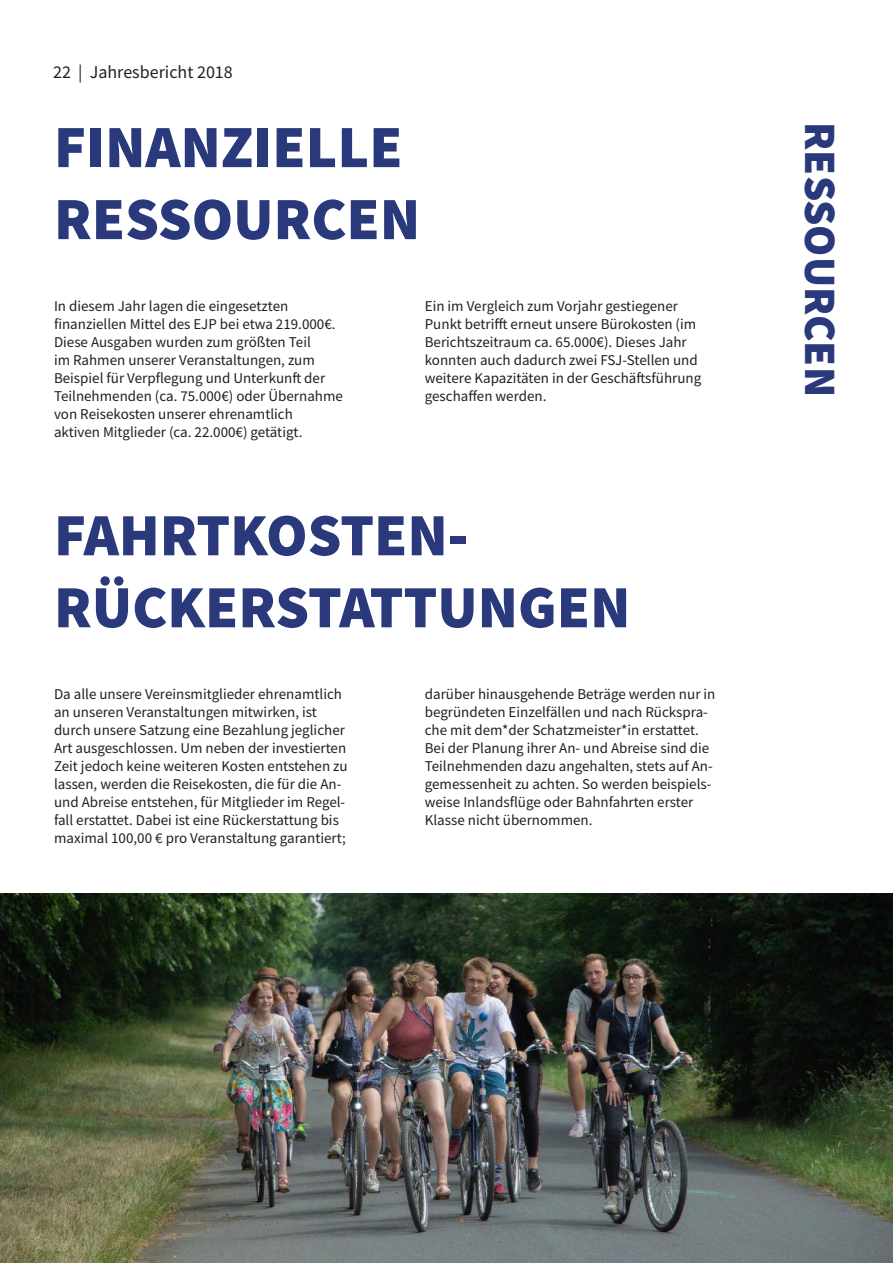
<style>
.page{position:relative;width:893px;height:1263px;background:#fff}
.page>*{position:absolute;margin:0;border:0;box-sizing:border-box;transform-origin:0 0}
.t1{font:900 60px/72px "Source Sans Pro";color:#29397b}
.t2{font:900 45px "Source Sans Pro";color:#29397b}
.t3{font:18px "Source Sans Pro";color:#241f1f}
.t4{font:15px/18px "Source Sans Pro";color:#241f1f}
</style>
<div class="page">
<img style="left:0;top:893px;width:893px;height:370px">
<p class="t3" style="left:53px;top:61px;width:181px">22 | Jahresbericht 2018</p>
<h1 class="t1" style="left:54px;top:110px;width:368px">FINANZIELLE<br>RESSOURCEN</h1>
<p class="t4" style="left:54px;top:297px;width:290px">In diesem Jahr lagen die eingesetzten finanziellen Mittel des EJP bei etwa 219.000€.<br>Diese Ausgaben wurden zum größten Teil<br>im Rahmen unserer Veranstaltungen, zum Beispiel für Verpflegung und Unterkunft der Teilnehmenden (ca. 75.000€) oder Übernahme von Reisekosten unserer ehrenamtlich<br>aktiven Mitglieder (ca. 22.000€) getätigt.</p>
<p class="t4" style="left:425px;top:297px;width:278px">Ein im Vergleich zum Vorjahr gestiegener Punkt betrifft erneut unsere Bürokosten (im Berichtszeitraum ca. 65.000€). Dieses Jahr konnten auch dadurch zwei FSJ-Stellen und weitere Kapazitäten in der Geschäftsführung geschaffen werden.</p>
<h1 class="t1" style="left:54px;top:498px;width:578px">FAHRTKOSTEN-<br>RÜCKERSTATTUNGEN</h1>
<p class="t4" style="left:54px;top:685px;width:295px">Da alle unsere Vereinsmitglieder ehrenamtlich an unseren Veranstaltungen mitwirken, ist durch unsere Satzung eine Bezahlung jeglicher Art ausgeschlossen. Um neben der investierten Zeit jedoch keine weiteren Kosten entstehen zu lassen, werden die Reisekosten, die für die An&shy;und Abreise entstehen, für Mitglieder im Regel&shy;fall erstattet. Dabei ist eine Rückerstattung bis maximal 100,00 € pro Veranstaltung garantiert;</p>
<p class="t4" style="left:425px;top:685px;width:292px">darüber hinausgehende Beträge werden nur in begründeten Einzelfällen und nach Rückspra&shy;che mit dem*der Schatzmeister*in erstattet.<br>Bei der Planung ihrer An- und Abreise sind die Teilnehmenden dazu angehalten, stets auf An&shy;gemessenheit zu achten. So werden beispiels&shy;weise Inlandsflüge oder Bahnfahrten erster Klasse nicht übernommen.</p>
<h2 class="t2" style="left:851px;top:122px;width:276px;rotate:90deg">RESSOURCEN</h2>
</div>
